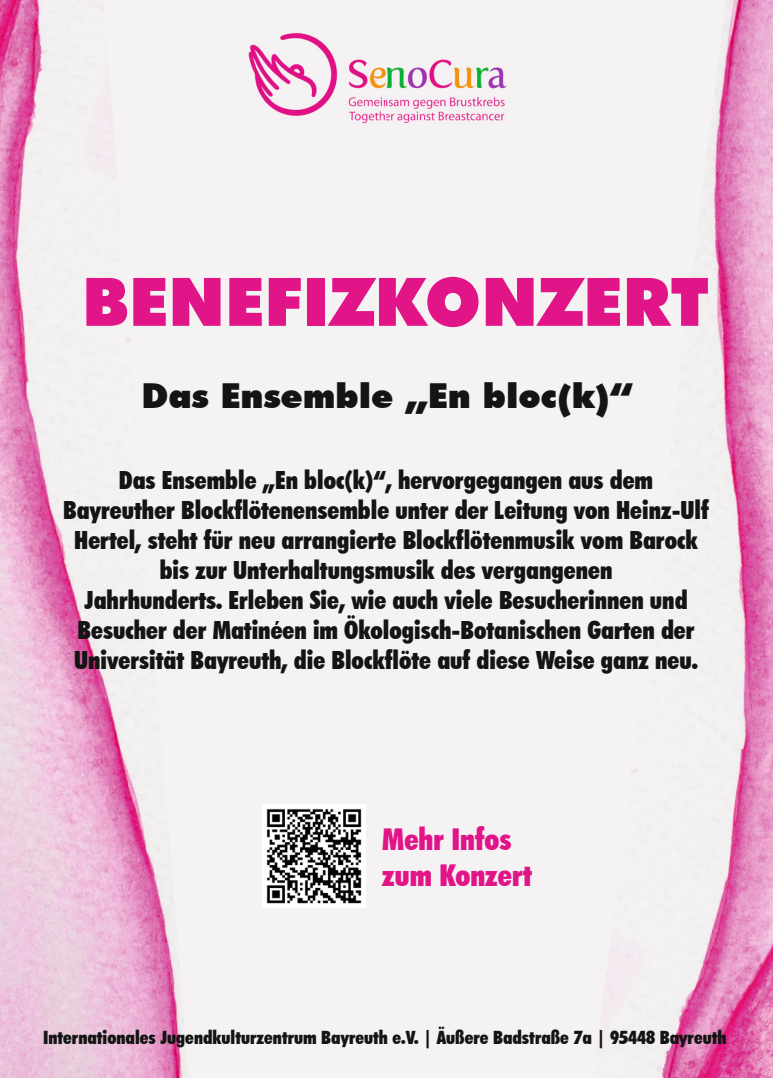
<style>
.page{position:relative;width:773px;height:1078px;background:#fff}
.page>*{position:absolute;margin:0;border:0;box-sizing:border-box;transform-origin:0 0}
.t1{font:900 67px "Futura BT";color:#e11587}
.t2{font:900 34.25px "Futura BT";color:#131413}
.t3{font:900 condensed 30px/36px "Futura BT";color:#e11587}
.t4{font:900 condensed 25px/30px "Futura BT";color:#131413;text-align:center}
.t5{font:900 condensed 18.25px "Futura BT";color:#131413}
</style>
<div class="page">
<div style="left:5px;top:0;width:759px;height:1077px;background:#f5f2f3"></div>
<img style="left:604px;top:0;width:168px;height:1077px">
<img style="left:0;top:0;width:184px;height:1077px">
<img style="left:248px;top:32px;width:259px;height:92px">
<img style="left:262px;top:804px;width:103px;height:103px">
<h1 class="t1" style="left:82px;top:261px;width:628px">BENEFIZKONZERT</h1>
<h2 class="t2" style="left:141px;top:375px;width:493px">Das Ensemble „En bloc(k)“</h2>
<p class="t4" style="left:63px;top:465px;width:647px">Das Ensemble „En bloc(k)“, hervorgegangen aus dem Bayreuther Blockflötenensemble unter der Leitung von Heinz-Ulf Hertel, steht für neu arrangierte Blockflötenmusik vom Barock bis zur Unterhaltungsmusik des vergangenen<br>Jahrhunderts. Erleben Sie, wie auch viele Besucherinnen und Besucher der Matinéen im Ökologisch-Botanischen Garten der Universität Bayreuth, die Blockflöte auf diese Weise ganz neu.</p>
<p class="t3" style="left:382px;top:820px;width:151px">Mehr Infos zum Konzert</p>
<p class="t5" style="left:43px;top:1026px;width:684px">Internationales Jugendkulturzentrum Bayreuth e.V. | Äußere Badstraße 7a | 95448 Bayreuth</p>
</div>
